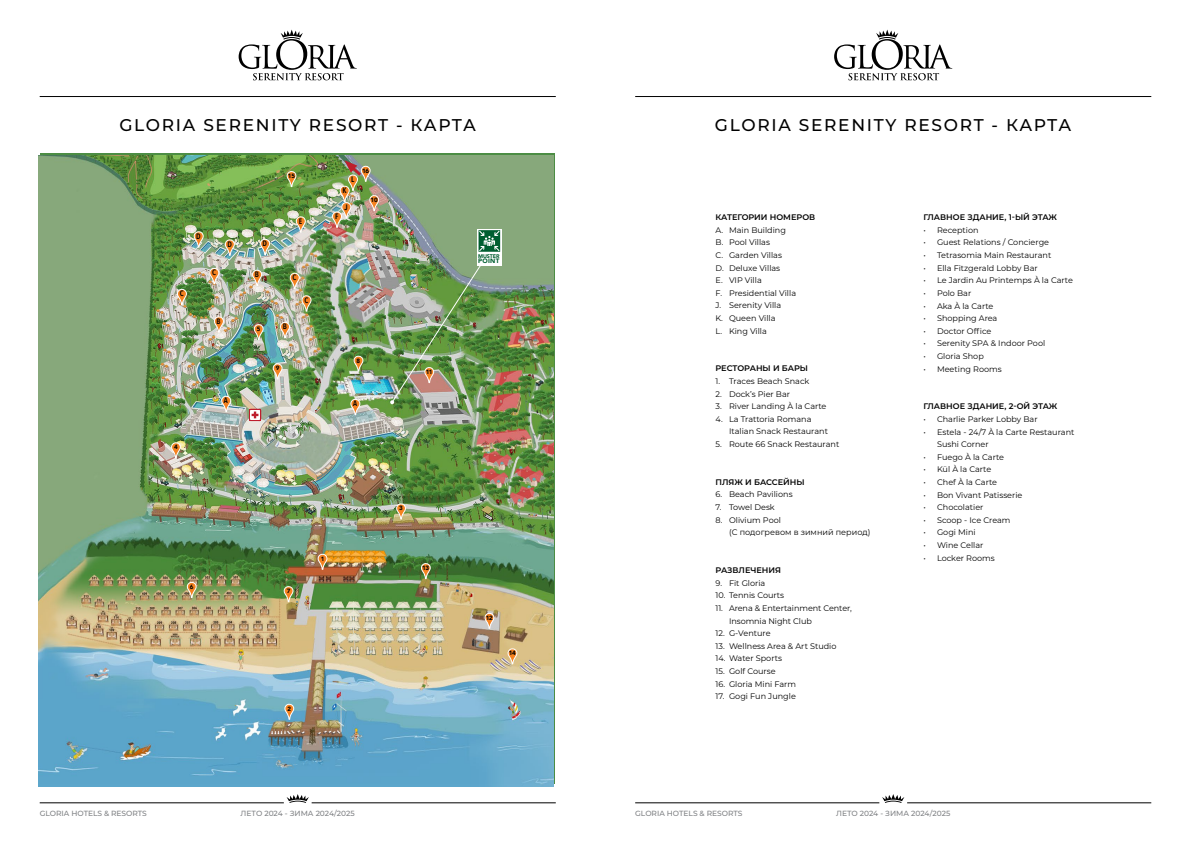
<style>
.page{position:relative;width:1191px;height:842px;background:#fff}
.page>*{position:absolute;margin:0;border:0;box-sizing:border-box;transform-origin:0 0}
.t1{font:500 17px "Montserrat";letter-spacing:.1em;color:#000}
.t2{font:8.1px/12.6px "Montserrat";color:#000}
.t3{font:600 8.1px "Montserrat";color:#000}
.t4{font:600 7.9px "Avenir Next Condensed";color:#000}
.t5{font:500 7.5px "Montserrat";color:#808285}
.t6{font:900 6.4px "Avenir";letter-spacing:.05em;color:#005e30}
.t7{font:900 6.2px "Avenir";letter-spacing:-.045em;color:#000}
.t8{font:900 5.3px "Avenir";letter-spacing:-.01em;color:#005e30}
</style>
<div class="page">
<hr style="left:635px;top:803px;width:244px;height:1px;background:#000">
<hr style="left:907px;top:803px;width:244px;height:1px;background:#000">
<svg style="left:882px;top:794px;width:22px;height:9px"></svg>
<hr style="left:40px;top:803px;width:244px;height:1px;background:#000">
<hr style="left:312px;top:803px;width:244px;height:1px;background:#000">
<svg style="left:286px;top:794px;width:23px;height:9px"></svg>
<hr style="left:40px;top:96px;width:516px;height:1px;background:#000">
<svg style="left:239px;top:30px;width:118px;height:50px"></svg>
<img style="left:39px;top:155px;width:515px;height:631px">
<svg style="left:317px;top:553px;width:10px;height:22px"></svg>
<svg style="left:420px;top:562px;width:10px;height:22px"></svg>
<svg style="left:507px;top:648px;width:10px;height:22px"></svg>
<svg style="left:286px;top:170px;width:10px;height:22px"></svg>
<svg style="left:186px;top:581px;width:10px;height:22px"></svg>
<svg style="left:283px;top:585px;width:10px;height:22px"></svg>
<svg style="left:284px;top:703px;width:10px;height:22px"></svg>
<svg style="left:395px;top:503px;width:11px;height:22px"></svg>
<svg style="left:272px;top:363px;width:10px;height:22px"></svg>
<svg style="left:353px;top:355px;width:10px;height:22px"></svg>
<svg style="left:484px;top:612px;width:10px;height:22px"></svg>
<svg style="left:170px;top:442px;width:11px;height:22px"></svg>
<svg style="left:253px;top:323px;width:10px;height:22px"></svg>
<img style="left:390px;top:259px;width:95px;height:145px">
<div style="left:477px;top:229px;width:25px;height:37px;background:#fff"></div>
<svg style="left:478px;top:230px;width:22px;height:22px"></svg>
<svg style="left:248px;top:408px;width:13px;height:13px"></svg>
<svg style="left:220px;top:395px;width:11px;height:24px"></svg>
<svg style="left:350px;top:398px;width:10px;height:24px"></svg>
<svg style="left:251px;top:269px;width:11px;height:24px"></svg>
<svg style="left:213px;top:316px;width:11px;height:24px"></svg>
<svg style="left:193px;top:231px;width:10px;height:24px"></svg>
<svg style="left:259px;top:238px;width:11px;height:24px"></svg>
<svg style="left:176px;top:288px;width:11px;height:24px"></svg>
<svg style="left:209px;top:239px;width:26px;height:52px"></svg>
<img style="left:279px;top:272px;width:32px;height:73px">
<svg style="left:295px;top:216px;width:11px;height:24px"></svg>
<img style="left:331px;top:160px;width:48px;height:75px">
<svg style="left:834px;top:30px;width:118px;height:50px"></svg>
<hr style="left:635px;top:96px;width:516px;height:1px;background:#000">
<h1 class="t1" style="left:119px;top:113px;width:358px">GLORIA SERENITY RESORT - КАРТА</h1>
<h1 class="t1" style="left:715px;top:113px;width:358px">GLORIA SERENITY RESORT - КАРТА</h1>
<p class="t4" style="left:180px;top:287px;width:5px">C</p>
<p class="t4" style="left:196px;top:229px;width:6px">D</p>
<p class="t4" style="left:212px;top:266px;width:5px">C</p>
<p class="t4" style="left:227px;top:237px;width:6px">D</p>
<p class="t4" style="left:217px;top:314px;width:6px">B</p>
<p class="t7" style="left:174px;top:442px;width:5px">4</p>
<p class="t4" style="left:224px;top:394px;width:5px">A</p>
<p class="t7" style="left:190px;top:581px;width:5px">6</p>
<p class="t7" style="left:288px;top:170px;width:9px">15</p>
<p class="t4" style="left:263px;top:237px;width:6px">D</p>
<p class="t4" style="left:255px;top:268px;width:6px">B</p>
<p class="t7" style="left:257px;top:323px;width:5px">5</p>
<p class="t4" style="left:299px;top:214px;width:5px">E</p>
<p class="t4" style="left:292px;top:271px;width:5px">C</p>
<p class="t4" style="left:304px;top:293px;width:5px">C</p>
<p class="t4" style="left:283px;top:320px;width:6px">B</p>
<p class="t7" style="left:276px;top:363px;width:5px">9</p>
<p class="t4" style="left:351px;top:173px;width:5px">L</p>
<p class="t4" style="left:342px;top:184px;width:6px">K</p>
<p class="t4" style="left:344px;top:200px;width:5px">J</p>
<p class="t4" style="left:335px;top:209px;width:5px">F</p>
<p class="t7" style="left:362px;top:165px;width:9px">16</p>
<p class="t7" style="left:370px;top:194px;width:9px">10</p>
<p class="t7" style="left:356px;top:355px;width:5px">8</p>
<p class="t4" style="left:353px;top:397px;width:5px">A</p>
<p class="t7" style="left:426px;top:366px;width:8px">11</p>
<p class="t7" style="left:287px;top:585px;width:5px">7</p>
<p class="t7" style="left:321px;top:553px;width:5px">1</p>
<p class="t7" style="left:399px;top:503px;width:5px">3</p>
<p class="t7" style="left:422px;top:562px;width:9px">13</p>
<p class="t7" style="left:287px;top:703px;width:5px">2</p>
<p class="t8" style="left:478px;top:251px;width:23px">MUSTER</p>
<p class="t6" style="left:478px;top:255px;width:23px">POINT</p>
<p class="t7" style="left:486px;top:612px;width:9px">12</p>
<p class="t7" style="left:509px;top:648px;width:8px">14</p>
<p class="t3" style="left:715px;top:212px;width:101px">КАТЕГОРИИ НОМЕРОВ</p>
<p class="t2" style="left:715px;top:223px;width:82px">A. Main Building<br>B. Pool Villas<br>C. Garden Villas<br>D. Deluxe Villas<br>E. VIP Villa<br>F. Presidential Villa<br>J. Serenity Villa<br>K. Queen Villa<br>L. King Villa</p>
<p class="t3" style="left:715px;top:363px;width:94px">РЕСТОРАНЫ И БАРЫ</p>
<p class="t2" style="left:715px;top:375px;width:95px">1. Traces Beach Snack</p>
<p class="t2" style="left:715px;top:387px;width:76px">2. Dock’s Pier Bar</p>
<p class="t2" style="left:715px;top:400px;width:112px">3. River Landing À la Carte</p>
<p class="t2" style="left:729px;top:412px;width:100px;text-indent:-14px">4. La Trattoria Romana<br>Italian Snack Restaurant</p>
<p class="t2" style="left:715px;top:438px;width:125px">5. Route 66 Snack Restaurant</p>
<p class="t3" style="left:715px;top:476px;width:91px">ПЛЯЖ И БАССЕЙНЫ</p>
<p class="t2" style="left:715px;top:488px;width:79px">6. Beach Pavilions</p>
<p class="t2" style="left:715px;top:501px;width:61px">7. Towel Desk</p>
<p class="t2" style="left:729px;top:513px;width:143px;text-indent:-14px">8. Olivium Pool<br>(C подогревом в зимний период)</p>
<p class="t3" style="left:715px;top:564px;width:67px">РАЗВЛЕЧЕНИЯ</p>
<p class="t2" style="left:715px;top:576px;width:51px">9. Fit Gloria</p>
<p class="t2" style="left:715px;top:589px;width:70px">10. Tennis Courts</p>
<p class="t2" style="left:729px;top:601px;width:124px;text-indent:-14px">11. Arena &amp; Entertainment Center,<br>Insomnia Night Club</p>
<p class="t2" style="left:715px;top:627px;width:57px">12. G-Venture</p>
<p class="t2" style="left:715px;top:639px;width:122px">13. Wellness Area &amp; Art Studio</p>
<p class="t2" style="left:715px;top:652px;width:68px">14. Water Sports</p>
<p class="t2" style="left:715px;top:664px;width:62px">15. Golf Course</p>
<p class="t2" style="left:715px;top:677px;width:82px">16. Gloria Mini Farm</p>
<p class="t2" style="left:715px;top:690px;width:82px">17. Gogi Fun Jungle</p>
<p class="t3" style="left:923px;top:212px;width:135px">ГЛАВНОЕ ЗДАНИЕ, 1-ЫЙ ЭТАЖ</p>
<p class="t2" style="left:923px;top:223px;width:57px">• Reception</p>
<p class="t2" style="left:923px;top:236px;width:127px">• Guest Relations / Concierge</p>
<p class="t2" style="left:923px;top:249px;width:129px">• Tetrasomia Main Restaurant</p>
<p class="t2" style="left:923px;top:261px;width:116px">• Ella Fitzgerald Lobby Bar</p>
<p class="t2" style="left:923px;top:274px;width:151px">• Le Jardin Au Printemps À la Carte</p>
<p class="t2" style="left:923px;top:286px;width:49px">• Polo Bar</p>
<p class="t2" style="left:923px;top:299px;width:71px">• Aka À la Carte</p>
<p class="t2" style="left:923px;top:312px;width:75px">• Shopping Area</p>
<p class="t2" style="left:923px;top:324px;width:69px">• Doctor Office</p>
<p class="t2" style="left:923px;top:337px;width:123px">• Serenity SPA &amp; Indoor Pool</p>
<p class="t2" style="left:923px;top:349px;width:62px">• Gloria Shop</p>
<p class="t2" style="left:923px;top:362px;width:80px">• Meeting Rooms</p>
<p class="t3" style="left:923px;top:401px;width:135px">ГЛАВНОЕ ЗДАНИЕ, 2-ОЙ ЭТАЖ</p>
<p class="t2" style="left:923px;top:412px;width:116px">• Charlie Parker Lobby Bar</p>
<p class="t2" style="left:937px;top:425px;width:139px;text-indent:-14px">• Estela - 24/7 À la Carte Restaurant<br>Sushi Corner</p>
<p class="t2" style="left:923px;top:450px;width:82px">• Fuego À la Carte</p>
<p class="t2" style="left:923px;top:463px;width:69px">• Kül À la Carte</p>
<p class="t2" style="left:923px;top:475px;width:75px">• Chef À la Carte</p>
<p class="t2" style="left:923px;top:488px;width:100px">• Bon Vivant Patisserie</p>
<p class="t2" style="left:923px;top:501px;width:62px">• Chocolatier</p>
<p class="t2" style="left:923px;top:513px;width:89px">• Scoop - Ice Cream</p>
<p class="t2" style="left:923px;top:526px;width:54px">• Gogi Mini</p>
<p class="t2" style="left:923px;top:538px;width:61px">• Wine Cellar</p>
<p class="t2" style="left:923px;top:551px;width:73px">• Locker Rooms</p>
<p class="t5" style="left:40px;top:808px;width:109px">GLORIA HOTELS &amp; RESORTS</p>
<p class="t5" style="left:241px;top:808px;width:116px">ЛЕТО 2024 - ЗИМА 2024/2025</p>
<p class="t5" style="left:635px;top:808px;width:109px">GLORIA HOTELS &amp; RESORTS</p>
<p class="t5" style="left:836px;top:808px;width:116px">ЛЕТО 2024 - ЗИМА 2024/2025</p>
</div>
